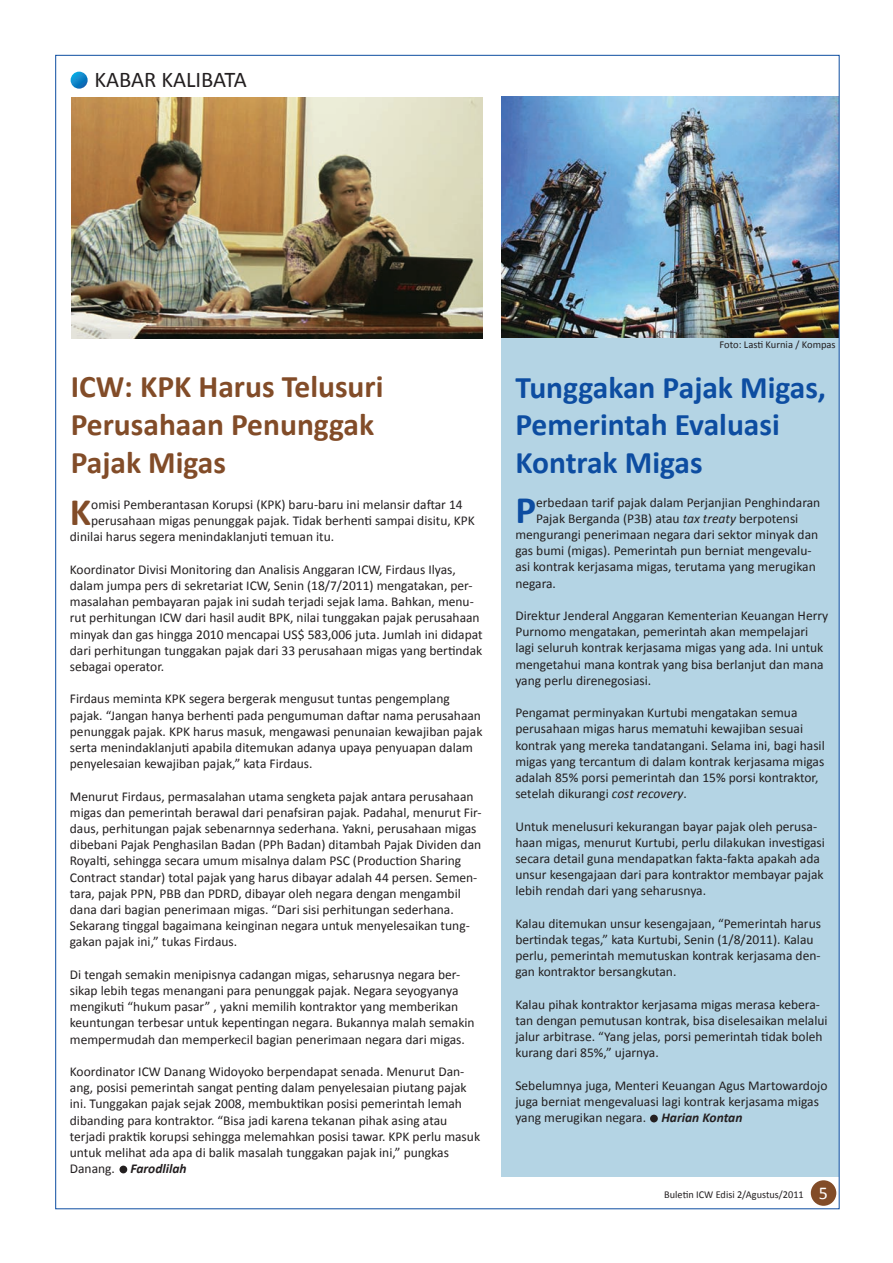
<style>
.page{position:relative;width:893px;height:1263px;background:#fff}
.page>*{position:absolute;margin:0;border:0;box-sizing:border-box;transform-origin:0 0}
.t1{font:700 39px "Calibri";color:#824c28}
.t2{font:700 39px "Calibri";color:#0d4da1}
.t3{font:700 31.5px "Calibri";color:#0d4da1}
.t4{font:700 31.5px "Calibri";color:#824c28}
.t5{font:22.5px "Calibri";color:#231f20}
.t6{font:18px "Calibri";color:#fff}
.t7{font:13.5px/16.2px "Calibri";color:#231f20}
.t8{font:10.5px "Calibri";color:#231f20}
.s1{font-weight:700;font-style:italic}
.s2{font-style:italic}
</style>
<div class="page">
<div style="left:501px;top:96px;width:338px;height:1080px;background:#b4d4e4"></div>
<div style="left:119px;top:1165px;width:8px;height:8px;background:#231f20;border-radius:50%"></div>
<div style="left:650px;top:1115px;width:8px;height:7px;background:#231f20;border-radius:50%"></div>
<div style="left:811px;top:1180px;width:25px;height:26px;background:#824c28;border-radius:50%"></div>
<svg style="left:71px;top:72px;width:17px;height:17px"></svg>
<img style="left:71px;top:97px;width:411px;height:242px">
<img style="left:501px;top:97px;width:336px;height:240px">
<p class="t5" style="left:94px;top:66px;width:154px">KABAR KALIBATA</p>
<p class="t4" style="left:71px;top:367px;width:314px">ICW: KPK Harus Telusuri</p>
<p class="t4" style="left:71px;top:405px;width:305px">Perusahaan Penunggak</p>
<p class="t4" style="left:71px;top:443px;width:157px">Pajak Migas</p>
<p class="t1" style="left:70px;top:488px;width:23px">K</p>
<p class="t7" style="left:91px;top:496px;width:373px">omisi Pemberantasan Korupsi (KPK) baru-baru ini melansir daftar 14</p>
<p class="t7" style="left:91px;top:512px;width:385px">perusahaan migas penunggak pajak. Tidak berhenti sampai disitu, KPK</p>
<p class="t7" style="left:70px;top:528px;width:266px">dinilai harus segera menindaklanjuti temuan itu.</p>
<p class="t7" style="left:70px;top:560px;width:414px">Koordinator Divisi Monitoring dan Analisis Anggaran ICW, Firdaus Ilyas, dalam jumpa pers di sekretariat ICW, Senin (18/7/2011) mengatakan, per&shy;masalahan pembayaran pajak ini sudah terjadi sejak lama. Bahkan, menu&shy;rut perhitungan ICW dari hasil audit BPK, nilai tunggakan pajak perusahaan minyak dan gas hingga 2010 mencapai US$ 583,006 juta. Jumlah ini didapat dari perhitungan tunggakan pajak dari 33 perusahaan migas yang bertindak sebagai operator.</p>
<p class="t7" style="left:70px;top:690px;width:414px">Firdaus meminta KPK segera bergerak mengusut tuntas pengemplang pajak. “Jangan hanya berhenti pada pengumuman daftar nama perusahaan penunggak pajak. KPK harus masuk, mengawasi penunaian kewajiban pajak serta menindaklanjuti apabila ditemukan adanya upaya penyuapan dalam penyelesaian kewajiban pajak,” kata Firdaus.</p>
<p class="t7" style="left:70px;top:787px;width:413px">Menurut Firdaus, permasalahan utama sengketa pajak antara perusahaan migas dan pemerintah berawal dari penafsiran pajak. Padahal, menurut Fir&shy;daus, perhitungan pajak sebenarnnya sederhana. Yakni, perusahaan migas dibebani Pajak Penghasilan Badan (PPh Badan) ditambah Pajak Dividen dan Royalti, sehingga secara umum misalnya dalam PSC (Production Sharing Contract standar) total pajak yang harus dibayar adalah 44 persen. Semen&shy;tara, pajak PPN, PBB dan PDRD, dibayar oleh negara dengan mengambil dana dari bagian penerimaan migas. “Dari sisi perhitungan sederhana.<br>Sekarang tinggal bagaimana keinginan negara untuk menyelesaikan tung&shy;gakan pajak ini,” tukas Firdaus.</p>
<p class="t7" style="left:70px;top:965px;width:406px">Di tengah semakin menipisnya cadangan migas, seharusnya negara ber&shy;sikap lebih tegas menangani para penunggak pajak. Negara seyogyanya mengikuti “hukum pasar” , yakni memilih kontraktor yang memberikan keuntungan terbesar untuk kepentingan negara. Bukannya malah semakin mempermudah dan memperkecil bagian penerimaan negara dari migas.</p>
<p class="t7" style="left:70px;top:1063px;width:412px">Koordinator ICW Danang Widoyoko berpendapat senada. Menurut Dan&shy;ang, posisi pemerintah sangat penting dalam penyelesaian piutang pajak ini. Tunggakan pajak sejak 2008, membuktikan posisi pemerintah lemah dibanding para kontraktor. “Bisa jadi karena tekanan pihak asing atau terjadi praktik korupsi sehingga melemahkan posisi tawar. KPK perlu masuk untuk melihat ada apa di balik masalah tunggakan pajak ini,” pungkas Danang. <span class="s1">Farodlilah</span></p>
<p class="t8" style="left:720px;top:338px;width:118px">Foto: Lasti Kurnia / Kompas</p>
<p class="t3" style="left:515px;top:368px;width:312px">Tunggakan Pajak Migas,</p>
<p class="t3" style="left:515px;top:405px;width:266px">Pemerintah Evaluasi</p>
<p class="t3" style="left:515px;top:443px;width:189px">Kontrak Migas</p>
<p class="t2" style="left:515px;top:486px;width:22px">P</p>
<p class="t7" style="left:536px;top:493px;width:286px">erbedaan tarif pajak dalam Perjanjian Penghindaran</p>
<p class="t7" style="left:536px;top:509px;width:264px">Pajak Berganda (P3B) atau <span class="s2">tax treaty</span> berpotensi</p>
<p class="t7" style="left:515px;top:526px;width:304px">mengurangi penerimaan negara dari sektor minyak dan</p>
<p class="t7" style="left:515px;top:542px;width:298px">gas bumi (migas). Pemerintah pun berniat mengevalu-</p>
<p class="t7" style="left:515px;top:558px;width:302px">asi kontrak kerjasama migas, terutama yang merugikan</p>
<p class="t7" style="left:515px;top:574px;width:42px">negara.</p>
<p class="t7" style="left:515px;top:607px;width:314px">Direktur Jenderal Anggaran Kementerian Keuangan Herry Purnomo mengatakan, pemerintah akan mempelajari lagi seluruh kontrak kerjasama migas yang ada. Ini untuk mengetahui mana kontrak yang bisa berlanjut dan mana yang perlu direnegosiasi.</p>
<p class="t7" style="left:515px;top:704px;width:311px">Pengamat perminyakan Kurtubi mengatakan semua perusahaan migas harus mematuhi kewajiban sesuai kontrak yang mereka tandatangani. Selama ini, bagi hasil migas yang tercantum di dalam kontrak kerjasama migas adalah 85% porsi pemerintah dan 15% porsi kontraktor, setelah dikurangi <span class="s2">cost recovery</span>.</p>
<p class="t7" style="left:515px;top:817px;width:311px">Untuk menelusuri kekurangan bayar pajak oleh perusa&shy;haan migas, menurut Kurtubi, perlu dilakukan investigasi secara detail guna mendapatkan fakta-fakta apakah ada unsur kesengajaan dari para kontraktor membayar pajak lebih rendah dari yang seharusnya.</p>
<p class="t7" style="left:515px;top:914px;width:307px">Kalau ditemukan unsur kesengajaan, “Pemerintah harus bertindak tegas,” kata Kurtubi, Senin (1/8/2011). Kalau perlu, pemerintah memutuskan kontrak kerjasama den&shy;gan kontraktor bersangkutan.</p>
<p class="t7" style="left:515px;top:995px;width:314px">Kalau pihak kontraktor kerjasama migas merasa kebera&shy;tan dengan pemutusan kontrak, bisa diselesaikan melalui jalur arbitrase. “Yang jelas, porsi pemerintah tidak boleh kurang dari 85%,” ujarnya.</p>
<p class="t7" style="left:515px;top:1076px;width:314px">Sebelumnya juga, Menteri Keuangan Agus Martowardojo juga berniat mengevaluasi lagi kontrak kerjasama migas yang merugikan negara. <span class="s1">Harian Kontan</span></p>
<p class="t8" style="left:664px;top:1188px;width:141px">Buletin ICW Edisi 2/Agustus/2011</p>
<p class="t6" style="left:819px;top:1182px;width:11px">5</p>
</div>
